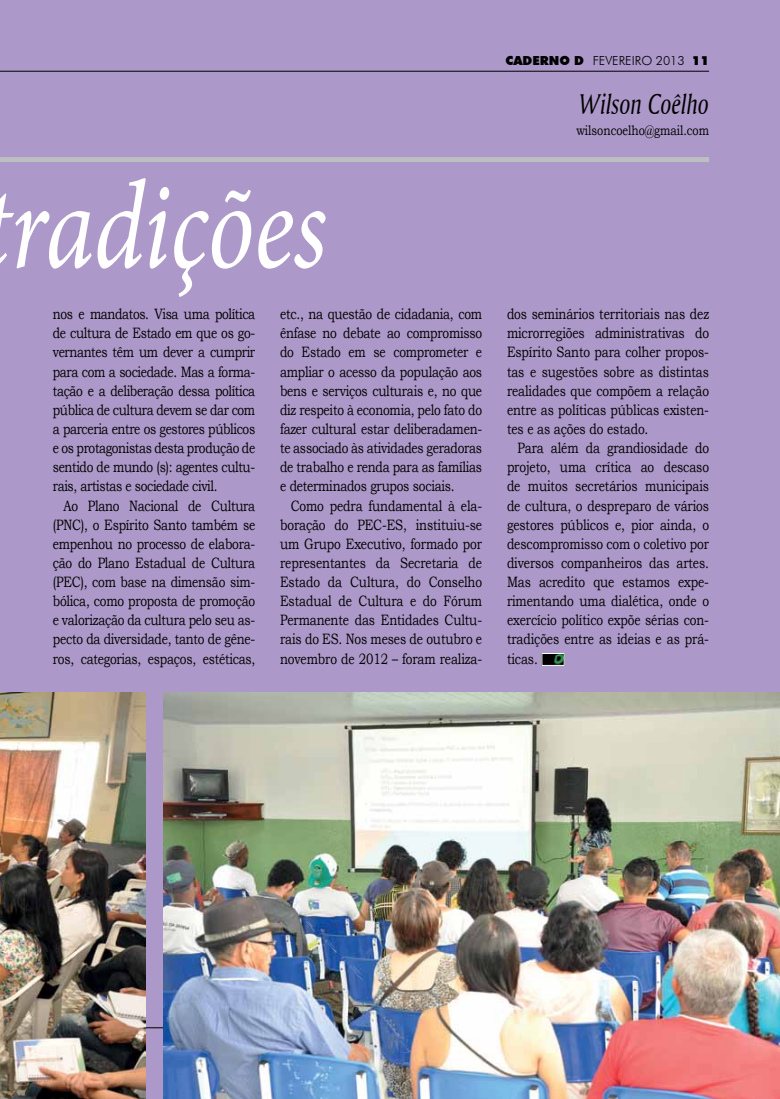
<style>
.page{position:relative;width:780px;height:1099px;background:#fff}
.page>*{position:absolute;margin:0;border:0;box-sizing:border-box;transform-origin:0 0}
.t1{font:italic 125px "Minion Pro";letter-spacing:-.01em;color:#fff;scale:.8 1}
.t2{font:30px "Amerigo BT Italic A";color:#000;scale:.8 1}
.t3{font:15px/19.1px "Bookman Old Style";letter-spacing:-.015em;color:#000;text-align:justify;scale:.8 1}
.t4{font:13.75px "Bookman Old Style";color:#000;scale:.8 1}
.t5{font:300 12.5px "Futura BT";color:#000}
.s1{font-weight:900}
</style>
<div class="page">
<div style="left:0;top:0;width:780px;height:1098px;background:#ad99c9"></div>
<hr style="left:0;top:71px;width:709px;height:1px;background:#000">
<hr style="left:0;top:1027px;width:709px;height:1px;background:#000">
<div style="left:0;top:157px;width:709px;height:5px;background:#bcbec0"></div>
<img style="left:543px;top:655px;width:19px;height:8px">
<div style="left:541px;top:653px;width:23px;height:12px;border:1px solid #fff"></div>
<img style="left:163px;top:692px;width:617px;height:406px">
<img style="left:0;top:692px;width:145px;height:406px">
<h1 class="t1" style="left:-19px;top:142px;width:434px">tradições</h1>
<p class="t3" style="left:53px;top:304px;width:254px">nos e mandatos. Visa uma política de cultura de Estado em que os go&shy;vernantes têm um dever a cumprir para com a sociedade. Mas a forma&shy;tação e a deliberação dessa política pública de cultura devem se dar com a parceria entre os gestores públicos e os protagonistas desta produção de sentido de mundo (s): agentes cultu&shy;rais, artistas e sociedade civil.</p>
<p class="t3" style="left:53px;top:496px;width:254px;text-indent:11px">Ao Plano Nacional de Cultura (PNC), o Espírito Santo também se empenhou no processo de elabora&shy;ção do Plano Estadual de Cultura (PEC), com base na dimensão sim&shy;bólica, como proposta de promoção e valorização da cultura pelo seu as&shy;pecto da diversidade, tanto de gêne&shy;ros, categorias, espaços, estéticas,</p>
<p class="t3" style="left:280px;top:304px;width:254px">etc., na questão de cidadania, com ênfase no debate ao compromisso do Estado em se comprometer e ampliar o acesso da população aos bens e serviços culturais e, no que diz respeito à economia, pelo fato do fazer cultural estar deliberadamen&shy;te associado às atividades geradoras de trabalho e renda para as famílias e determinados grupos sociais.</p>
<p class="t3" style="left:280px;top:496px;width:254px;text-indent:11px">Como pedra fundamental à ela&shy;boração do PEC-ES, instituiu-se um Grupo Executivo, formado por representantes da Secretaria de Estado da Cultura, do Conselho Estadual de Cultura e do Fórum Permanente das Entidades Cultu&shy;rais do ES. Nos meses de outubro e novembro de 2012 – foram realiza-</p>
<p class="t5" style="left:505px;top:52px;width:205px"><span class="s1">CADERNO D</span> FEVEREIRO 2013 <span class="s1">11</span></p>
<h2 class="t2" style="left:579px;top:85px;width:163px">Wilson Coêlho</h2>
<p class="t4" style="left:576px;top:121px;width:167px">wilsoncoelho@gmail.com</p>
<p class="t3" style="left:507px;top:304px;width:254px">dos seminários territoriais nas dez microrregiões administrativas do Espírito Santo para colher propos&shy;tas e sugestões sobre as distintas realidades que compõem a relação entre as políticas públicas existen&shy;tes e as ações do estado.</p>
<p class="t3" style="left:507px;top:438px;width:254px;text-indent:11px">Para além da grandiosidade do projeto, uma crítica ao descaso de muitos secretários municipais de cultura, o despreparo de vários gestores públicos e, pior ainda, o descompromisso com o coletivo por diversos companheiros das artes.<br>Mas acredito que estamos expe&shy;rimentando uma dialética, onde o exercício político expõe sérias con&shy;tradições entre as ideias e as prá&shy;ticas.</p>
</div>
